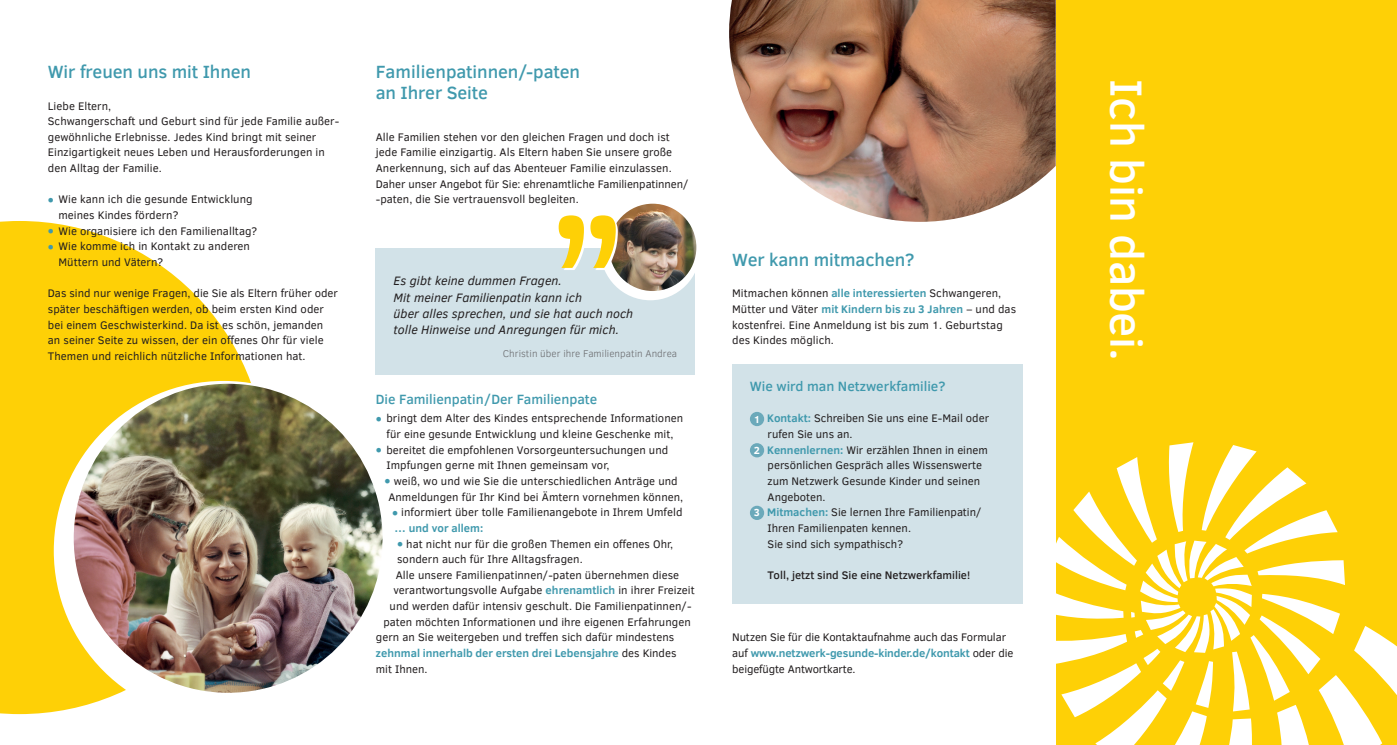
<style>
.page{position:relative;width:1397px;height:745px;background:#fff}
.page>*{position:absolute;margin:0;border:0;box-sizing:border-box;transform-origin:0 0}
.t1{font:500 46.25px "Clear Sans";letter-spacing:-.01em;color:#fff}
.t2{font:500 18.12px "Clear Sans";letter-spacing:-.005em;color:#4099ad}
.t3{font:500 13.75px "Clear Sans";color:#4099ad}
.t4{font:italic 12.5px/16.2px "Clear Sans";letter-spacing:.005em;color:#231f20}
.t5{font:11.25px/15.6px "Clear Sans";letter-spacing:.005em;color:#231f20}
.t6{font:700 11.25px "Clear Sans";color:#4099ad}
.t7{font:500 11.25px "Clear Sans";color:#231f20}
.t8{font:300 10px "Clear Sans";letter-spacing:.005em;color:#6c6d70}
.s1{font-weight:700;font-size:16.25px;color:#4099ad}
.s2{font-weight:700;color:#4099ad}
.s3{font-weight:400;color:#231f20}
.s4{font-weight:700;font-size:10.5px;color:#fff}
</style>
<div class="page">
<svg style="left:0;top:221px;width:251px;height:492px;fill:#fed006"></svg>
<div style="left:732px;top:364px;width:290px;height:239px;background:#d2e2e8"></div>
<div style="left:749px;top:411px;width:15px;height:15px;background:#6ba9ba;border-radius:50%"></div>
<div style="left:749px;top:443px;width:15px;height:14px;background:#6ba9ba;border-radius:50%"></div>
<div style="left:749px;top:505px;width:15px;height:14px;background:#6ba9ba;border-radius:50%"></div>
<div style="left:1056px;top:0;width:340px;height:744px;background:#fed006"></div>
<svg style="left:1056px;top:442px;width:340px;height:302px"></svg>
<div style="left:376px;top:248px;width:318px;height:127px;background:#d2e2e8"></div>
<div style="left:600px;top:200px;width:100px;height:100px;background:#fff;border-radius:50%"></div>
<img style="left:609px;top:203px;width:87px;height:88px;border-radius:44px">
<svg style="left:558px;top:215px;width:59px;height:55px"></svg>
<img style="left:729px;top:0;width:326px;height:222px">
<div style="left:54px;top:380px;width:339px;height:340px;background:#fff;border-radius:50%"></div>
<img style="left:74px;top:383px;width:308px;height:309px;border-radius:154px">
<h2 class="t2" style="left:48px;top:59px;width:205px">Wir freuen uns mit Ihnen</h2>
<p class="t5" style="left:48px;top:98px;width:292px">Liebe Eltern,<br>Schwangerschaft und Geburt sind für jede Familie außer&shy;gewöhnliche Erlebnisse. Jedes Kind bringt mit seiner Einzigartigkeit neues Leben und Herausforderungen in den Alltag der Familie.</p>
<p class="t5" style="left:58px;top:191px;width:196px;text-indent:-11px"><span class="s1">•</span> Wie kann ich die gesunde Entwicklung meines Kindes fördern?</p>
<p class="t5" style="left:48px;top:223px;width:211px"><span class="s1">•</span> Wie organisiere ich den Familienalltag?</p>
<p class="t5" style="left:58px;top:238px;width:193px;text-indent:-11px"><span class="s1">•</span> Wie komme ich in Kontakt zu anderen<br>Müttern und Vätern?</p>
<p class="t5" style="left:48px;top:285px;width:292px">Das sind nur wenige Fragen, die Sie als Eltern früher oder später beschäftigen werden, ob beim ersten Kind oder bei einem Geschwisterkind. Da ist es schön, jemanden an seiner Seite zu wissen, der ein offenes Ohr für viele Themen und reichlich nützliche Informationen hat.</p>
<h2 class="t2" style="left:376px;top:59px;width:206px">Familienpatinnen/-paten</h2>
<h2 class="t2" style="left:376px;top:80px;width:114px">an Ihrer Seite</h2>
<p class="t5" style="left:376px;top:129px;width:314px">Alle Familien stehen vor den gleichen Fragen und doch ist jede Familie einzigartig. Als Eltern haben Sie unsere große Anerkennung, sich auf das Abenteuer Familie einzulassen.<br>Daher unser Angebot für Sie: ehrenamtliche Familienpatinnen/ -paten, die Sie vertrauensvoll begleiten.</p>
<p class="t4" style="left:393px;top:272px;width:241px">Es gibt keine dummen Fragen.<br>Mit meiner Familienpatin kann ich<br>über alles sprechen, und sie hat auch noch tolle Hinweise und Anregungen für mich.</p>
<p class="t8" style="left:502px;top:346px;width:176px">Christin über ihre Familienpatin Andrea</p>
<p class="t3" style="left:376px;top:389px;width:223px">Die Familienpatin/Der Familienpate</p>
<p class="t5" style="left:376px;top:410px;width:309px;text-align:center"><span class="s1">•</span> bringt dem Alter des Kindes entsprechende Informationen für eine gesunde Entwicklung und kleine Geschenke mit,</p>
<p class="t5" style="left:386px;top:441px;width:283px;text-indent:-11px"><span class="s1">•</span> bereitet die empfohlenen Vorsorgeuntersuchungen und<br>Impfungen gerne mit Ihnen gemeinsam vor,</p>
<p class="t5" style="left:384px;top:473px;width:300px;text-align:center"><span class="s1">•</span> weiß, wo und wie Sie die unterschiedlichen Anträge und<br>Anmeldungen für Ihr Kind bei Ämtern vornehmen können,</p>
<p class="t5" style="left:392px;top:504px;width:292px"><span class="s1">•</span> informiert über tolle Familienangebote in Ihrem Umfeld <span class="s2">… und vor allem:</span></p>
<p class="t5" style="left:397px;top:535px;width:278px"><span class="s1">•</span> hat nicht nur für die großen Themen ein offenes Ohr,</p>
<p class="t5" style="left:397px;top:551px;width:187px">sondern auch für Ihre Alltagsfragen.</p>
<p class="t5" style="left:396px;top:566px;width:285px">Alle unsere Familienpatinnen/-paten übernehmen diese</p>
<p class="t5" style="left:393px;top:582px;width:303px">verantwortungsvolle Aufgabe <span class="s2">ehrenamtlich</span> in ihrer Freizeit</p>
<p class="t5" style="left:389px;top:598px;width:303px">und werden dafür intensiv geschult. Die Familienpatinnen/-</p>
<p class="t5" style="left:383px;top:613px;width:309px">paten möchten Informationen und ihre eigenen Erfahrungen</p>
<p class="t5" style="left:376px;top:629px;width:300px">gern an Sie weitergeben und treffen sich dafür mindestens</p>
<p class="t6" style="left:376px;top:644px;width:302px">zehnmal innerhalb der ersten drei Lebensjahre <span class="s3">des Kindes</span></p>
<p class="t5" style="left:376px;top:660px;width:53px">mit Ihnen.</p>
<h2 class="t2" style="left:732px;top:247px;width:184px">Wer kann mitmachen?</h2>
<p class="t5" style="left:732px;top:285px;width:285px">Mitmachen können <span class="s2">alle interessierten</span> Schwangeren, Mütter und Väter <span class="s2">mit Kindern bis zu 3 Jahren</span> – und das kostenfrei. Eine Anmeldung ist bis zum 1. Geburtstag des Kindes möglich.</p>
<p class="t3" style="left:749px;top:376px;width:197px">Wie wird man Netzwerkfamilie?</p>
<p class="t5" style="left:753px;top:410px;width:237px"><span class="s4">1</span> <span class="s2">Kontakt:</span> Schreiben Sie uns eine E-Mail oder</p>
<p class="t5" style="left:767px;top:426px;width:86px">rufen Sie uns an.</p>
<p class="t5" style="left:753px;top:441px;width:235px"><span class="s4">2</span> <span class="s2">Kennenlernen:</span> Wir erzählen Ihnen in einem</p>
<p class="t5" style="left:767px;top:457px;width:216px">persönlichen Gespräch alles Wissenswerte</p>
<p class="t5" style="left:767px;top:473px;width:214px">zum Netzwerk Gesunde Kinder und seinen</p>
<p class="t5" style="left:767px;top:488px;width:59px">Angeboten.</p>
<p class="t5" style="left:753px;top:504px;width:229px"><span class="s4">3</span> <span class="s2">Mitmachen:</span> Sie lernen Ihre Familienpatin/</p>
<p class="t5" style="left:767px;top:519px;width:145px">Ihren Familienpaten kennen.</p>
<p class="t5" style="left:767px;top:535px;width:137px">Sie sind sich sympathisch?</p>
<p class="t7" style="left:767px;top:566px;width:204px">Toll, jetzt sind Sie eine Netzwerkfamilie!</p>
<p class="t5" style="left:732px;top:629px;width:283px">Nutzen Sie für die Kontaktaufnahme auch das Formular auf <span class="s2">www.netzwerk-gesunde-kinder.de/kontakt</span> oder die beigefügte Antwortkarte.</p>
<h1 class="t1" style="left:1158px;top:79px;width:283px;rotate:90deg">Ich bin dabei.</h1>
</div>
